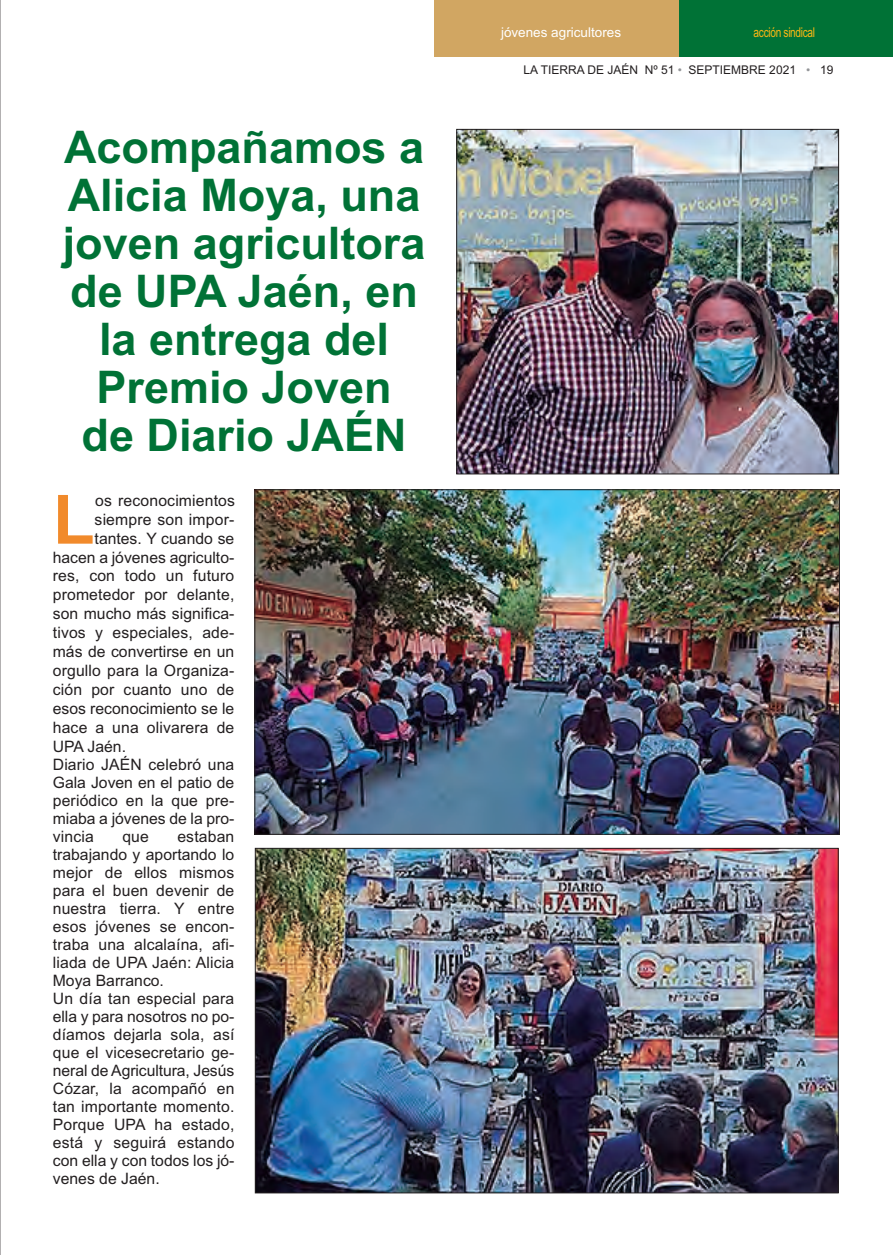
<style>
.page{position:relative;width:893px;height:1255px;background:#fff}
.page>*{position:absolute;margin:0;border:0;box-sizing:border-box;transform-origin:0 0}
.t1{font:700 68.55px "Arial";color:#f18a2b}
.t2{font:700 45px/48px "Arial";color:#007236;text-align:center}
.t3{font:15.75px/18px "Arial";letter-spacing:.01em;color:#231f20}
.t4{font:13.5px "Arial";color:#fff}
.t5{font:13.5px "Arial";letter-spacing:-.03em;color:#fcb814;scale:.75 1}
.t6{font:12px "Arial";color:#231f20}
.s1{color:#939598}
</style>
<div class="page">
<svg style="left:0;top:0;width:1px;height:1254px"></svg>
<div style="left:674px;top:0;width:219px;height:57px;background:#007236"></div>
<div style="left:434px;top:0;width:244px;height:56px;background:#d1a662"></div>
<img style="left:459px;top:131px;width:378px;height:341px">
<div style="left:457px;top:129px;width:382px;height:345px;border:1px solid #231f20"></div>
<img style="left:257px;top:491px;width:581px;height:341px">
<img style="left:257px;top:850px;width:579px;height:340px">
<h2 class="t2" style="left:63px;top:124px;width:364px">Acompañamos a<br>Alicia Moya, una joven agricultora de UPA Jaén, en la entrega del<br>Premio Joven<br>de diario JAÉN</h2>
<h1 class="t1" style="left:53px;top:480px;width:43px">L</h1>
<p class="t3" style="left:95px;top:491px;width:141px">os reconocimientos</p>
<p class="t3" style="left:95px;top:510px;width:141px">siempre son impor-</p>
<p class="t3" style="left:95px;top:529px;width:141px">tantes. Y cuando se</p>
<p class="t3" style="left:53px;top:548px;width:183px">hacen a jóvenes agriculto-</p>
<p class="t3" style="left:53px;top:567px;width:183px">res, con todo un futuro</p>
<p class="t3" style="left:53px;top:586px;width:183px">prometedor por delante,</p>
<p class="t3" style="left:53px;top:605px;width:183px">son mucho más significa-</p>
<p class="t3" style="left:53px;top:623px;width:183px">tivos y especiales, ade-</p>
<p class="t3" style="left:53px;top:642px;width:183px">más de convertirse en un</p>
<p class="t3" style="left:53px;top:661px;width:183px">orgullo para la Organiza-</p>
<p class="t3" style="left:53px;top:680px;width:183px">ción por cuanto uno de</p>
<p class="t3" style="left:53px;top:699px;width:183px">esos reconocimiento se le</p>
<p class="t3" style="left:53px;top:718px;width:183px">hace a una olivarera de</p>
<p class="t3" style="left:53px;top:737px;width:75px">UPA Jaén.</p>
<p class="t3" style="left:53px;top:755px;width:183px">Diario JAÉN celebró una</p>
<p class="t3" style="left:53px;top:773px;width:183px">Gala Joven en el patio de</p>
<p class="t3" style="left:53px;top:791px;width:183px">periódico en la que pre-</p>
<p class="t3" style="left:53px;top:809px;width:183px">miaba a jóvenes de la pro-</p>
<p class="t3" style="left:53px;top:827px;width:43px">vincia</p>
<p class="t3" style="left:122px;top:827px;width:28px">que</p>
<p class="t3" style="left:53px;top:827px;width:183px;text-indent:125px">estaban trabajando y aportando lo mejor de ellos mismos para el buen devenir de nuestra tierra. Y entre esos jóvenes se encon&shy;traba una alcalaína, afi&shy;liada de UPA Jaén: Alicia<br>Moya Barranco.<br>Un día tan especial para ella y para nosotros no po&shy;díamos dejarla sola, así que el vicesecretario ge&shy;neral de Agricultura, Jesús<br>Cózar, la acompañó en tan importante momento.<br>Porque UPA ha estado, está y seguirá estando con ella y con todos los jó&shy;venes de Jaén.</p>
<p class="t4" style="left:501px;top:24px;width:122px">jóvenes agricultores</p>
<p class="t5" style="left:754px;top:24px;width:84px">acción sindical</p>
<p class="t6" style="left:523px;top:63px;width:312px">LA TIERRA DE JAÉN Nº 51 <span class="s1">•</span> SEPTIEMBRE 2021 <span class="s1">•</span> 19</p>
</div>
